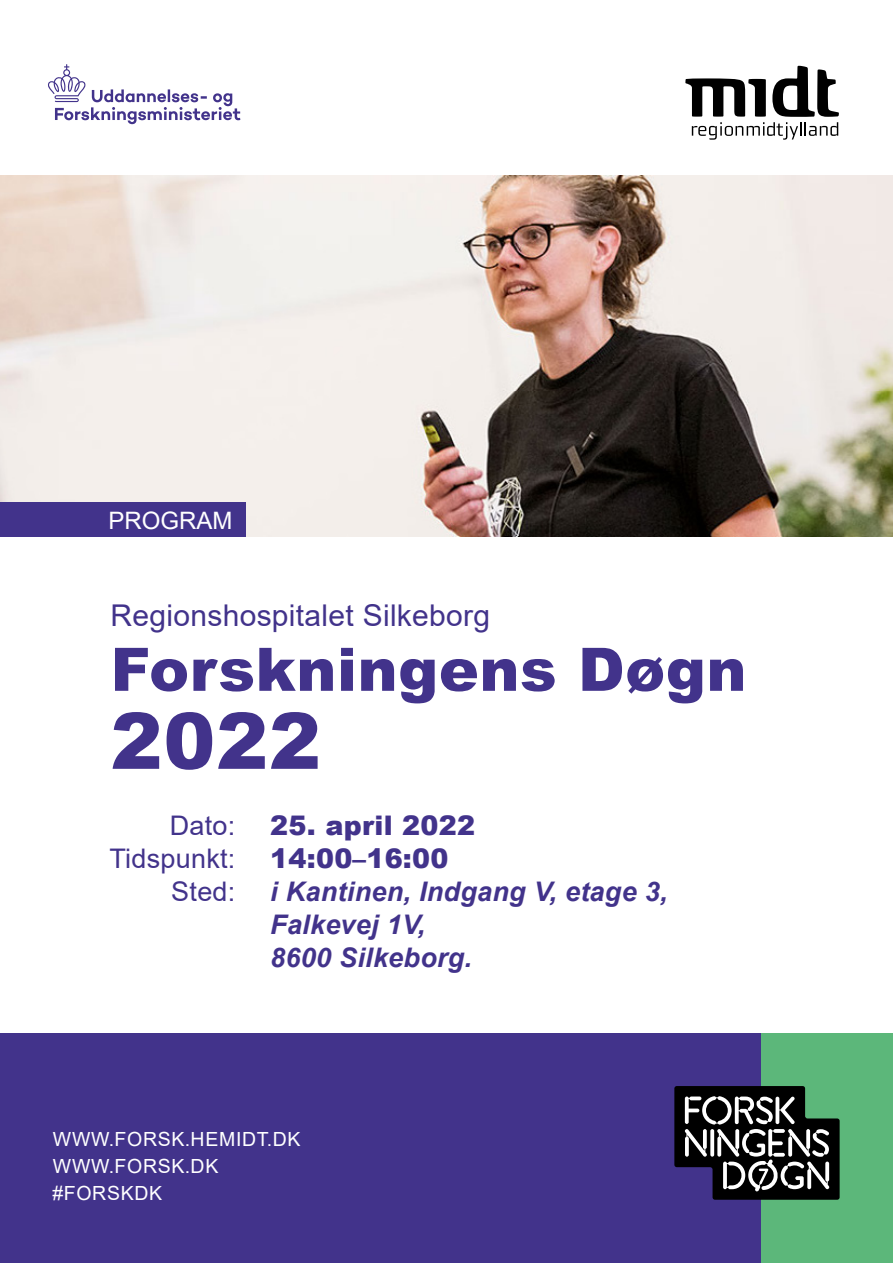
<style>
.page{position:relative;width:893px;height:1263px;background:#fff}
.page>*{position:absolute;margin:0;border:0;box-sizing:border-box;transform-origin:0 0}
.rubrik_forside{font:900 78px "Arial";color:#42338b}
.rubrik_forside-2{font:900 60px "Arial";letter-spacing:.01em;color:#42338b}
.t1{font:30px "Arial";letter-spacing:.01em;color:#42338b}
.nested{font:italic 700 27px/33px "Arial";letter-spacing:.01em;color:#42338b}
.nested-2{font:900 27px "Arial";letter-spacing:.01em;color:#42338b}
.nested-3{font:27px "Arial";letter-spacing:.01em;color:#42338b}
.t2{font:24px "Arial";color:#fff}
.t3{font:19.5px "Arial";letter-spacing:.035em;color:#fff}
</style>
<div class="page">
<svg style="left:48px;top:64px;width:192px;height:60px"></svg>
<div style="left:282px;top:1033px;width:611px;height:230px;background:#5cb77a"></div>
<div style="left:0;top:1033px;width:761px;height:230px;background:#42338b"></div>
<svg style="left:674px;top:1086px;width:166px;height:114px;background:#3e4345"></svg>
<svg style="left:685px;top:65px;width:154px;height:75px"></svg>
<img style="left:0;top:175px;width:893px;height:362px">
<div style="left:0;top:503px;width:245px;height:34px;background:#42338b"></div>
<p class="t2" style="left:109px;top:504px;width:126px">PROGRAM</p>
<p class="t1" style="left:111px;top:595px;width:381px">Regionshospitalet Silkeborg</p>
<p class="rubrik_forside-2" style="left:111px;top:626px;width:637px">Forskningens Døgn</p>
<p class="rubrik_forside" style="left:111px;top:684px;width:212px">2022</p>
<p class="nested-3" style="left:170px;top:807px;width:67px">Dato:</p>
<p class="nested-3" style="left:109px;top:840px;width:127px">Tidspunkt:</p>
<p class="nested-3" style="left:171px;top:873px;width:66px">Sted:</p>
<p class="nested-2" style="left:270px;top:805px;width:206px">25. april 2022</p>
<p class="nested-2" style="left:270px;top:838px;width:180px">14:00–16:00</p>
<p class="nested" style="left:270px;top:876px;width:399px">i Kantinen, Indgang V, etage 3,<br>Falkevej 1V,<br>8600 Silkeborg.</p>
<p class="t3" style="left:53px;top:1126px;width:249px">WWW.FORSK.HEMIDT.DK</p>
<p class="t3" style="left:53px;top:1153px;width:167px">WWW.FORSK.DK</p>
<p class="t3" style="left:53px;top:1180px;width:111px">#FORSKDK</p>
</div>
